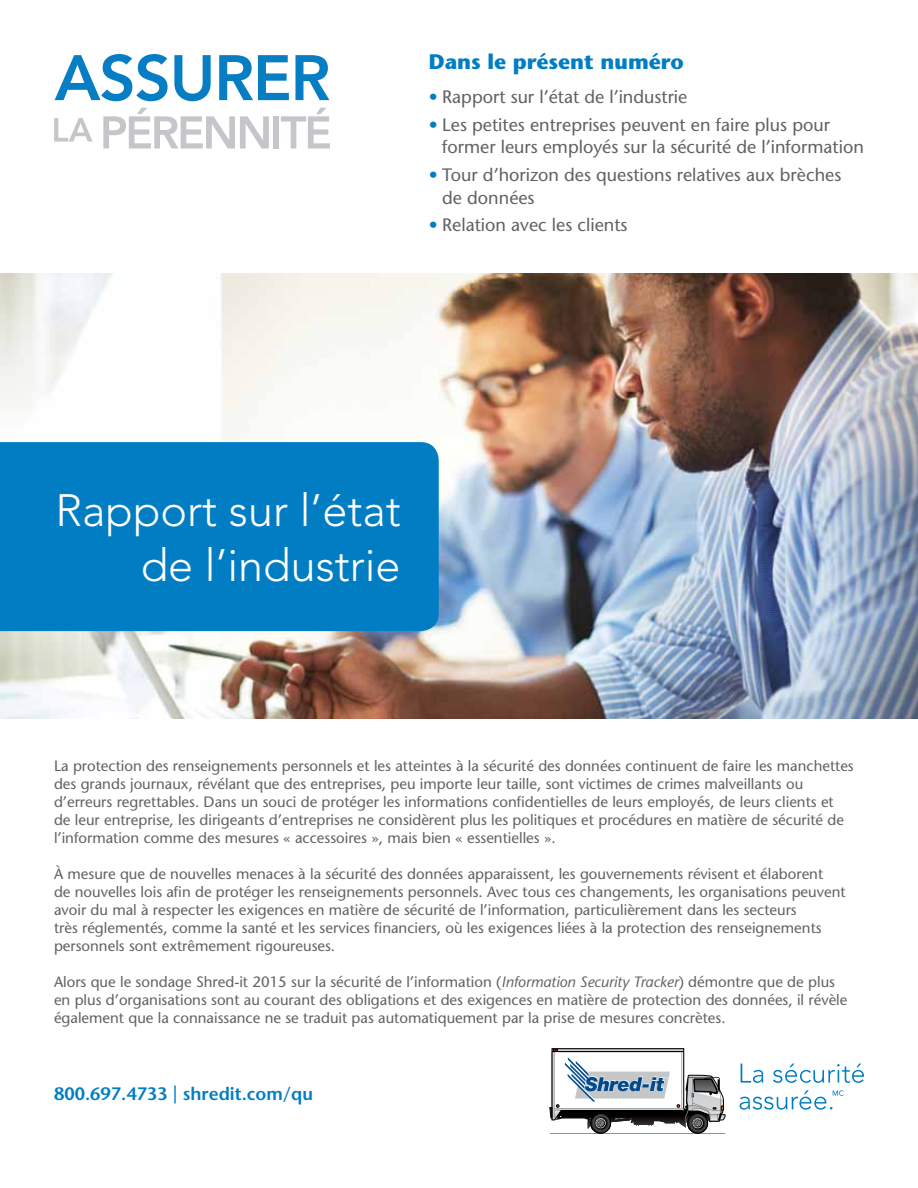
<style>
.page{position:relative;width:918px;height:1188px;background:#fff}
.page>*{position:absolute;margin:0;border:0;box-sizing:border-box;transform-origin:0 0}
.t1{font:300 45px/55.5px "Avenir LT Std";color:#fff;text-align:right}
.t2{font:700 21px "Stone Sans Std";color:#007dc3}
.t3{font:500 18px/22.5px "Stone Sans Std";color:#616264}
.t4{font:600 18px "Stone Sans Std";color:#007dc3}
.t5{font:500 15px/18px "Stone Sans Std";color:#616264}
.s1{color:#007dc3}
.s2{font-style:italic}
</style>
<div class="page">
<svg style="left:741px;top:1064px;width:22px;height:19px"></svg>
<svg style="left:773px;top:1064px;width:91px;height:19px"></svg>
<svg style="left:740px;top:1090px;width:104px;height:20px"></svg>
<hr style="left:550px;top:1134px;width:175px;height:1px;background:#6d6e71">
<svg style="left:591px;top:1113px;width:20px;height:20px"></svg>
<div style="left:590px;top:1113px;width:21px;height:20px;border:1px solid #000;border-radius:50%"></div>
<svg style="left:688px;top:1113px;width:20px;height:20px"></svg>
<div style="left:687px;top:1113px;width:21px;height:20px;border:1px solid #000;border-radius:50%"></div>
<svg style="left:550px;top:1048px;width:176px;height:81px"></svg>
<svg style="left:55px;top:54px;width:113px;height:47px"></svg>
<svg style="left:174px;top:55px;width:37px;height:46px"></svg>
<svg style="left:219px;top:55px;width:70px;height:45px"></svg>
<svg style="left:295px;top:55px;width:34px;height:45px"></svg>
<svg style="left:103px;top:108px;width:166px;height:40px"></svg>
<div style="left:274px;top:116px;width:5px;height:32px;background:#c4c6c9"></div>
<svg style="left:281px;top:108px;width:49px;height:41px"></svg>
<svg style="left:54px;top:118px;width:39px;height:24px"></svg>
<img style="left:0;top:273px;width:918px;height:446px">
<div style="left:0;top:442px;width:439px;height:189px;background:#007dc3"></div>
<h2 class="t2" style="left:429px;top:50px;width:257px">Dans le présent numéro</h2>
<p class="t3" style="left:429px;top:85px;width:260px"><span class="s1">•</span> Rapport sur l’état de l’industrie</p>
<p class="t3" style="left:442px;top:113px;width:423px;text-indent:-14px"><span class="s1">•</span> Les petites entreprises peuvent en faire plus pour former leurs employés sur la sécurité de l’information</p>
<p class="t3" style="left:442px;top:164px;width:401px;text-indent:-14px"><span class="s1">•</span> Tour d’horizon des questions relatives aux brèches de données</p>
<p class="t3" style="left:429px;top:214px;width:200px"><span class="s1">•</span> Relation avec les clients</p>
<h1 class="t1" style="left:56px;top:483px;width:347px">Rapport sur l’état de l’industrie</h1>
<p class="t5" style="left:54px;top:757px;width:801px">La protection des renseignements personnels et les atteintes à la sécurité des données continuent de faire les manchettes des grands journaux, révélant que des entreprises, peu importe leur taille, sont victimes de crimes malveillants ou d’erreurs regrettables. Dans un souci de protéger les informations confidentielles de leurs employés, de leurs clients et de leur entreprise, les dirigeants d’entreprises ne considèrent plus les politiques et procédures en matière de sécurité de l’information comme des mesures « accessoires », mais bien « essentielles ».</p>
<p class="t5" style="left:54px;top:865px;width:793px">À mesure que de nouvelles menaces à la sécurité des données apparaissent, les gouvernements révisent et élaborent<br>de nouvelles lois afin de protéger les renseignements personnels. Avec tous ces changements, les organisations peuvent avoir du mal à respecter les exigences en matière de sécurité de l’information, particulièrement dans les secteurs<br>très réglementés, comme la santé et les services financiers, où les exigences liées à la protection des renseignements personnels sont extrêmement rigoureuses.</p>
<p class="t5" style="left:54px;top:973px;width:795px">Alors que le sondage Shred-it 2015 sur la sécurité de l’information (<span class="s2">Information Security Tracker</span>) démontre que de plus en plus d’organisations sont au courant des obligations et des exigences en matière de protection des données, il révèle également que la connaissance ne se traduit pas automatiquement par la prise de mesures concrètes.</p>
<p class="t4" style="left:54px;top:1083px;width:260px">800.697.4733 | shredit.com/qu</p>
</div>
